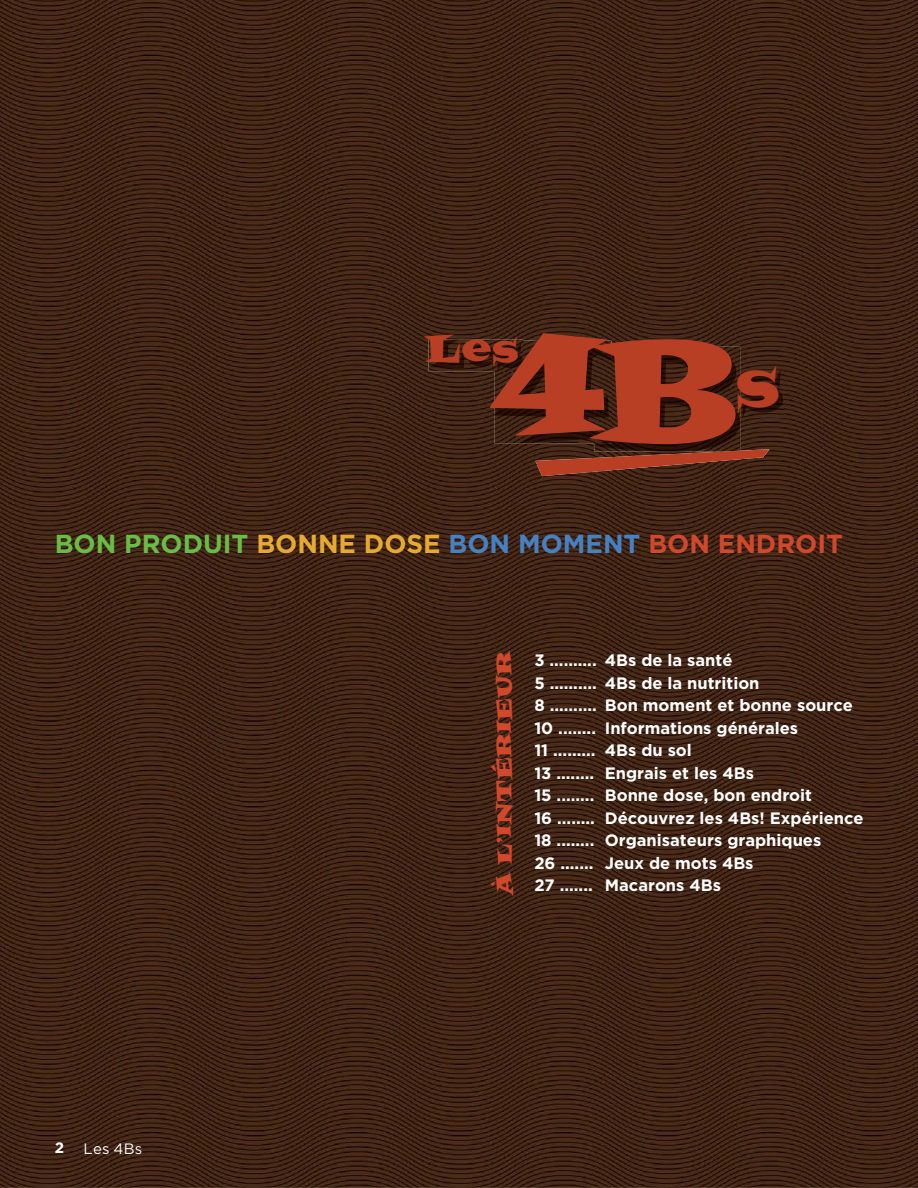
<style>
.page{position:relative;width:918px;height:1188px;background:#fff}
.page>*{position:absolute;margin:0;border:0;box-sizing:border-box;transform-origin:0 0}
.t1{font:155.85px "Latino Samba";color:#b83f23;scale:.9 1}
.t2{font:55.5px "Latino Samba";color:#b83f23;scale:.9 1}
.t3{font:43.35px "Latino Samba";color:#b83f23;scale:.9 1}
.t4{font:700 26.1px "Gotham";color:#69bd45}
.t5{font:22.5px "Latino Samba";color:#d1492a}
.t6{font:700 16.5px/22.5px "Gotham";color:#fff}
.t7{font:15px "Gotham";letter-spacing:.015em;color:#fff}
.t8{font:700 15px "Gotham";color:#fff}
.s1{color:#e7aa31}
.s2{color:#4582c3}
.s3{color:#d1492a}
</style>
<div class="page">
<img style="left:0;top:0;width:918px;height:1188px">
<img style="left:428px;top:340px;width:94px;height:31px">
<img style="left:428px;top:340px;width:66px;height:28px">
<img style="left:494px;top:341px;width:115px;height:102px">
<img style="left:494px;top:341px;width:28px;height:1px">
<img style="left:494px;top:342px;width:28px;height:29px">
<img style="left:594px;top:347px;width:146px;height:102px">
<svg style="left:535px;top:449px;width:235px;height:27px;background:#73311d"></svg>
<img style="left:594px;top:347px;width:18px;height:92px">
<img style="left:596px;top:351px;width:15px;height:92px">
<svg style="left:596px;top:353px;width:6px;height:2px"></svg>
<img style="left:742px;top:371px;width:41px;height:47px">
<h1 class="t1" style="left:491px;top:287px;width:276px">4B</h1>
<h3 class="t3" style="left:426px;top:319px;width:104px">Les</h3>
<h2 class="t2" style="left:736px;top:355px;width:51px">S</h2>
<h3 class="t4" style="left:55px;top:528px;width:790px">BON PRODUIT <span class="s1">BONNE DOSE</span> <span class="s2">BON MOMENT</span> <span class="s3">BON ENDROIT</span></h3>
<p class="t8" style="left:55px;top:1139px;width:11px">2</p>
<p class="t7" style="left:84px;top:1140px;width:60px">Les 4Bs</p>
<h3 class="t5" style="left:490px;top:894px;width:247px;rotate:-90deg">À L’INTÉRIEUR</h3>
<p class="t6" style="left:534px;top:649px;width:331px">3 .......... 4Bs de la santé<br>5 .......... 4Bs de la nutrition<br>8 .......... Bon moment et bonne source<br>10 ........ Informations générales<br>11 ......... 4Bs du sol<br>13 ........ Engrais et les 4Bs<br>15 ........ Bonne dose, bon endroit<br>16 ........ Découvrez les 4Bs! Expérience<br>18 ........ Organisateurs graphiques<br>26 ....... Jeux de mots 4Bs</p>
<p class="t6" style="left:534px;top:874px;width:188px">27 ....... Macarons 4Bs</p>
</div>
